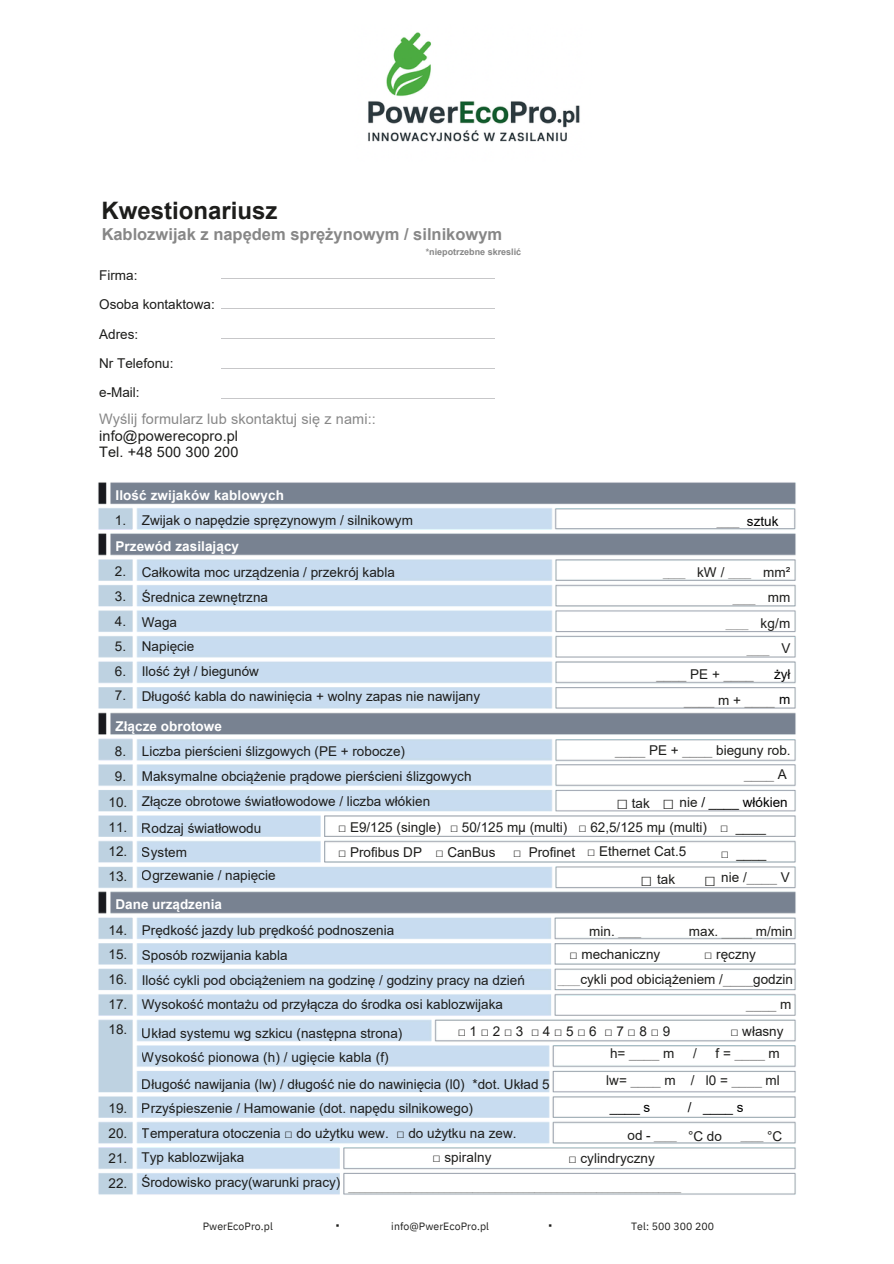
<style>
.page{position:relative;width:894px;height:1264px;background:#fff}
.page>*{position:absolute;margin:0;border:0;box-sizing:border-box;transform-origin:0 0}
.t1{font:700 24px "Arial";color:#1d1d1b}
.t2{font:19.5px "Arial";color:#1d1d1b}
.t3{font:700 16.5px "Arial";color:#878787}
.t4{font:14.4px "Arial";letter-spacing:.01em;color:#878787}
.t5{font:14.4px/17px "Arial";letter-spacing:.01em;color:#1d1d1b}
.t6{font:13.5px/24.8px "Arial";color:#1d1d1b}
.t7{font:700 13.5px "Arial";letter-spacing:.005em;color:#fff}
.t8{font:13.5px "Arial";color:#000}
.t9{font:13.5px "Arial";color:#878787}
.t10{font:10.5px "IBM Plex Sans";letter-spacing:.005em;color:#1d1d1b}
.t11{font:10.5px "Arial";color:#1d1d1b}
.t12{font:10.2px "Arial";color:#878787}
.t13{font:700 9px "Arial";color:#878787}
.s1{color:#1d1d1b}
.s2{color:#878787}
</style>
<div class="page">
<hr style="left:221px;top:278px;width:274px;height:1px;background:#c7c7c9">
<hr style="left:221px;top:308px;width:274px;height:1px;background:#c7c7c9">
<hr style="left:221px;top:338px;width:274px;height:1px;background:#c7c7c9">
<hr style="left:221px;top:368px;width:274px;height:1px;background:#c7c7c9">
<hr style="left:221px;top:398px;width:274px;height:1px;background:#c7c7c9">
<img style="left:98px;top:482px;width:698px;height:713px">
<img style="left:368px;top:32px;width:212px;height:110px">
<h1 class="t1" style="left:101px;top:197px;width:178px">Kwestionariusz</h1>
<p class="t3" style="left:101px;top:225px;width:402px">Kablozwijak z napędem sprężynowym / silnikowym</p>
<p class="t13" style="left:425px;top:246px;width:97px">*niepotrzebne skreslić</p>
<p class="t6" style="left:99px;top:261px;width:117px;line-height:29.2px">Firma:<br>Osoba kontaktowa:<br>Adres:<br>Nr Telefonu: e-Mail:</p>
<p class="t4" style="left:99px;top:410px;width:278px">Wyślij formularz lub skontaktuj się z nami::</p>
<p class="t5" style="left:99px;top:427px;width:141px">info@powerecopro.pl<br>Tel. +48 500 300 200</p>
<p class="t7" style="left:115px;top:488px;width:170px">Ilość zwijaków kablowych</p>
<p class="t6" style="left:115px;top:508px;width:13px">1.</p>
<p class="t6" style="left:142px;top:508px;width:272px">Zwijak o napędzie spręzynowym / silnikowym</p>
<p class="t7" style="left:115px;top:539px;width:125px">Przewód zasilający</p>
<p class="t6" style="left:115px;top:559px;width:13px;text-align:justify">2.<br>3.<br>4.<br>5.<br>6.<br>7.</p>
<p class="t6" style="left:142px;top:560px;width:340px">Całkowita moc urządzenia / przekrój kabla<br>Średnica zewnętrzna<br>Waga<br>Napięcie<br>Ilość żył / biegunów<br>Długość kabla do nawinięcia + wolny zapas nie nawijany</p>
<p class="t7" style="left:115px;top:718px;width:108px">Złącze obrotowe</p>
<p class="t8" style="left:746px;top:513px;width:33px">sztuk</p>
<p class="t12" style="left:716px;top:516px;width:24px">____</p>
<p class="t6" style="left:696px;top:560px;width:29px">kW /</p>
<p class="t6" style="left:762px;top:560px;width:29px;text-align:center">mm² mm</p>
<p class="t6" style="left:760px;top:611px;width:31px;text-align:right">kg/m<br>V</p>
<p class="t8" style="left:773px;top:667px;width:18px">żył</p>
<p class="t12" style="left:662px;top:568px;width:24px">____</p>
<p class="t12" style="left:728px;top:568px;width:24px">____</p>
<p class="t12" style="left:732px;top:593px;width:24px">____</p>
<p class="t12" style="left:725px;top:619px;width:24px">____</p>
<p class="t12" style="left:746px;top:644px;width:24px">____</p>
<p class="t9" style="left:656px;top:666px;width:99px">____ <span class="s1">PE +</span> ____</p>
<p class="t6" style="left:115px;top:738px;width:13px">8.<br>9.</p>
<p class="t6" style="left:108px;top:789px;width:20px;text-align:justify">10.<br>11.<br>12.<br>13.</p>
<p class="t6" style="left:615px;top:737px;width:177px;text-align:right"><span class="s2">____</span> PE + <span class="s2">____</span> bieguny rob. <span class="s2">____</span> A</p>
<p class="t6" style="left:631px;top:791px;width:20px">tak</p>
<p class="t6" style="left:142px;top:739px;width:331px">Liczba pierścieni ślizgowych (PE + robocze)<br>Maksymalne obciążenie prądowe pierścieni ślizgowych<br>Złącze obrotowe światłowodowe / liczba włókien</p>
<p class="t6" style="left:142px;top:816px;width:135px;line-height:23.5px">Rodzaj światłowodu<br>System<br>Ogrzewanie / napięcie</p>
<p class="t6" style="left:338px;top:815px;width:231px">□ E9/125 (single) □ 50/125 mµ (multi)</p>
<p class="t8" style="left:679px;top:794px;width:110px"><span class="s1">nie</span> / ____ włókien</p>
<p class="t6" style="left:578px;top:815px;width:189px">□ 62,5/125 mµ (multi) □ ____</p>
<p class="t6" style="left:513px;top:838px;width:175px">□ Profinet □ Ethernet Cat.5</p>
<p class="t6" style="left:720px;top:841px;width:47px">□ ____</p>
<h2 class="t2" style="left:616px;top:791px;width:13px">□</h2>
<h2 class="t2" style="left:662px;top:791px;width:13px">□</h2>
<p class="t6" style="left:338px;top:839px;width:159px">□ Profibus DP □ CanBus</p>
<p class="t6" style="left:657px;top:866px;width:20px">tak</p>
<p class="t6" style="left:721px;top:865px;width:70px">nie /<span class="s2">____</span> V</p>
<h2 class="t2" style="left:640px;top:868px;width:13px">□</h2>
<h2 class="t2" style="left:704px;top:868px;width:13px">□</h2>
<p class="t7" style="left:115px;top:897px;width:108px">Dane urządzenia</p>
<p class="t6" style="left:108px;top:917px;width:20px;text-align:justify">14.<br>15.<br>16.<br>17.<br>18.</p>
<p class="t6" style="left:108px;top:1096px;width:20px;text-align:justify">19.<br>20.<br>21.<br>22.</p>
<p class="t6" style="left:142px;top:918px;width:384px">Prędkość jazdy lub prędkość podnoszenia<br>Sposób rozwijania kabla<br>Ilość cykli pod obciążeniem na godzinę / godziny pracy na dzień Wysokość montażu od przyłącza do środka osi kablozwijaka</p>
<p class="t6" style="left:142px;top:1020px;width:262px;line-height:24px">Układ systemu wg szkicu (następna strona)<br>Wysokość pionowa (h) / ugięcie kabla (f)</p>
<p class="t6" style="left:142px;top:1071px;width:409px;line-height:24px">Długość nawijania (lw) / długość nie do nawinięcia (l0) *dot. Układ 5<br>Przyśpieszenie / Hamowanie (dot. napędu silnikowego)</p>
<p class="t6" style="left:142px;top:1121px;width:376px">Temperatura otoczenia □ do użytku wew. □ do użytku na zew.</p>
<p class="t6" style="left:589px;top:918px;width:27px">min.</p>
<p class="t6" style="left:688px;top:919px;width:105px">max. <span class="s2">____</span> m/min</p>
<p class="t6" style="left:580px;top:967px;width:214px;text-align:right">cykli pod obiciążeniem /<span class="s2">____</span>godzin <span class="s2">____</span> m</p>
<p class="t12" style="left:618px;top:926px;width:24px">____</p>
<p class="t6" style="left:569px;top:941px;width:92px">□ mechaniczny</p>
<p class="t6" style="left:704px;top:941px;width:53px">□ ręczny</p>
<p class="t12" style="left:557px;top:974px;width:24px">____</p>
<p class="t6" style="left:457px;top:1018px;width:214px">□ 1 □ 2 □ 3 □ 4 □ 5 □ 6 □ 7 □ 8 □ 9</p>
<p class="t6" style="left:730px;top:1018px;width:55px">□ własny</p>
<p class="t6" style="left:606px;top:1039px;width:175px;line-height:27px;text-align:right">f = <span class="s2">____</span> m<br>lw= <span class="s2">____</span> m / l0 = <span class="s2">____</span> ml</p>
<p class="t9" style="left:610px;top:1045px;width:66px"><span class="s1">h=</span> ____ <span class="s1">m</span></p>
<p class="t6" style="left:693px;top:1040px;width:5px">/</p>
<p class="t8" style="left:609px;top:1099px;width:42px">____ s</p>
<p class="t8" style="left:687px;top:1099px;width:57px">/ ____ s</p>
<p class="t6" style="left:627px;top:1122px;width:25px">od -</p>
<p class="t6" style="left:688px;top:1123px;width:35px">°C do</p>
<p class="t6" style="left:766px;top:1123px;width:17px">°C</p>
<p class="t12" style="left:654px;top:1130px;width:24px">____</p>
<p class="t12" style="left:740px;top:1130px;width:24px">____</p>
<p class="t6" style="left:141px;top:1145px;width:200px">Typ kablozwijaka<br>Środowisko pracy(warunki pracy)</p>
<p class="t6" style="left:432px;top:1145px;width:61px">□ spiralny</p>
<p class="t6" style="left:568px;top:1145px;width:88px">□ cylindryczny</p>
<p class="t12" style="left:348px;top:1181px;width:334px">___________________________________________________________</p>
<p class="t10" style="left:203px;top:1219px;width:72px">PwerEcoPro.pl</p>
<p class="t11" style="left:335px;top:1219px;width:5px">▪</p>
<p class="t10" style="left:391px;top:1219px;width:99px">info@PwerEcoPro.pl</p>
<p class="t11" style="left:548px;top:1219px;width:5px">▪</p>
<p class="t10" style="left:631px;top:1219px;width:84px">Tel: 500 300 200</p>
</div>
